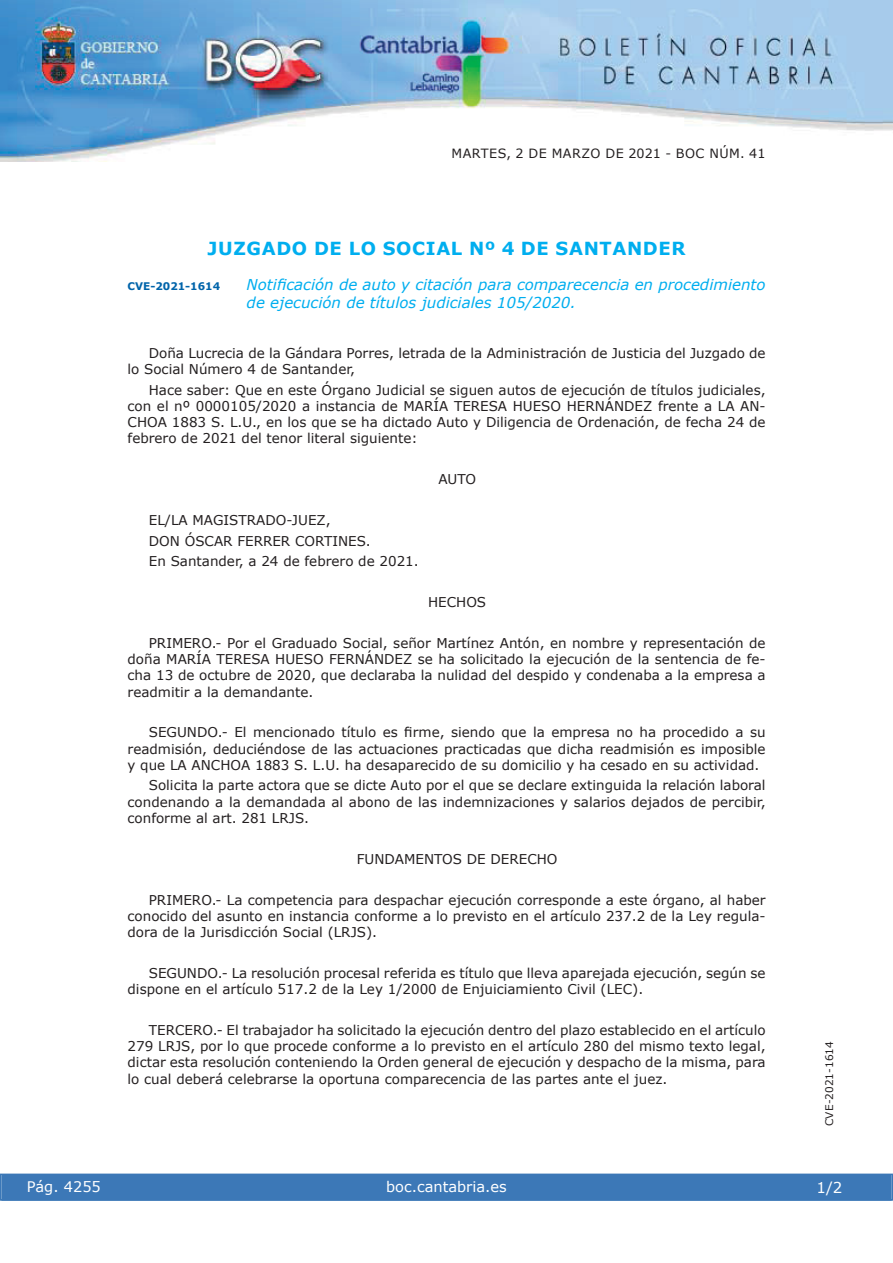
<style>
.page{position:relative;width:893px;height:1263px;background:#fff}
.page>*{position:absolute;margin:0;border:0;box-sizing:border-box;transform-origin:0 0}
.t1{font:700 18px "Verdana";letter-spacing:.035em;color:#00aeef}
.t2{font:italic 15px/18px "Verdana";color:#00aeef}
.t3{font:15px "Verdana";color:#fff}
.t4{font:14.55px "Verdana";color:#fff}
.t5{font:13.5px/16.2px "Verdana";color:#231f20;text-align:justify}
.t6{font:12.75px "Verdana";letter-spacing:.035em;color:#231f20}
.t7{font:10.5px "Verdana";color:#231f20}
.t8{font:700 10.5px "Verdana";color:#0064aa}
</style>
<div class="page">
<img style="left:0;top:0;width:893px;height:161px">
<div style="left:1px;top:1174px;width:890px;height:27px;background:#3c78b7"></div>
<div style="left:0;top:1174px;width:893px;height:27px;border:1px solid #3c78b7"></div>
<p class="t6" style="left:451px;top:145px;width:315px">MARTES, 2 DE MARZO DE 2021 - BOC NÚM. 41</p>
<h1 class="t1" style="left:208px;top:237px;width:479px">JUZGADO DE LO SOCIAL Nº 4 DE SANTANDER</h1>
<p class="t8" style="left:128px;top:279px;width:94px">CVE-2021-1614</p>
<p class="t2" style="left:247px;top:275px;width:520px">Notificación de auto y citación para comparecencia en procedimiento de ejecución de títulos judiciales 105/2020.</p>
<p class="t5" style="left:128px;top:345px;width:639px;text-indent:21px">Doña Lucrecia de la Gándara Porres, letrada de la Administración de Justicia del Juzgado de lo Social Número 4 de Santander,</p>
<p class="t5" style="left:128px;top:381px;width:639px;text-indent:21px">Hace saber: Que en este Órgano Judicial se siguen autos de ejecución de títulos judiciales, con el nº 0000105/2020 a instancia de MARÍA TERESA HUESO HERNÁNDEZ frente a LA AN-CHOA 1883 S. L.U., en los que se ha dictado Auto y Diligencia de Ordenación, de fecha 24 de febrero de 2021 del tenor literal siguiente:</p>
<p class="t5" style="left:438px;top:471px;width:39px">AUTO</p>
<p class="t5" style="left:149px;top:510px;width:271px;line-height:20.4px;text-align:left">EL/LA MAGISTRADO-JUEZ,<br>DON ÓSCAR FERRER CORTINES.<br>En Santander, a 24 de febrero de 2021.</p>
<p class="t5" style="left:428px;top:594px;width:60px">HECHOS</p>
<p class="t5" style="left:128px;top:634px;width:640px;text-indent:21px">PRIMERO.- Por el Graduado Social, señor Martínez Antón, en nombre y representación de doña MARÍA TERESA HUESO FERNÁNDEZ se ha solicitado la ejecución de la sentencia de fe&shy;cha 13 de octubre de 2020, que declaraba la nulidad del despido y condenaba a la empresa a readmitir a la demandante.</p>
<p class="t5" style="left:128px;top:724px;width:639px;text-indent:21px">SEGUNDO.- El mencionado título es firme, siendo que la empresa no ha procedido a su readmisión, deduciéndose de las actuaciones practicadas que dicha readmisión es imposible y que LA ANCHOA 1883 S. L.U. ha desaparecido de su domicilio y ha cesado en su actividad.</p>
<p class="t5" style="left:128px;top:777px;width:639px;text-indent:21px">Solicita la parte actora que se dicte Auto por el que se declare extinguida la relación laboral condenando a la demandada al abono de las indemnizaciones y salarios dejados de percibir, conforme al art. 281 LRJS.</p>
<p class="t5" style="left:357px;top:850px;width:202px">FUNDAMENTOS DE DERECHO</p>
<p class="t5" style="left:128px;top:891px;width:639px;text-indent:21px">PRIMERO.- La competencia para despachar ejecución corresponde a este órgano, al haber conocido del asunto en instancia conforme a lo previsto en el artículo 237.2 de la Ley regula&shy;dora de la Jurisdicción Social (LRJS).</p>
<p class="t5" style="left:128px;top:964px;width:639px;text-indent:21px">SEGUNDO.- La resolución procesal referida es título que lleva aparejada ejecución, según se dispone en el artículo 517.2 de la Ley 1/2000 de Enjuiciamiento Civil (LEC).</p>
<p class="t5" style="left:128px;top:1021px;width:639px;text-indent:21px">TERCERO.- El trabajador ha solicitado la ejecución dentro del plazo establecido en el artículo 279 LRJS, por lo que procede conforme a lo previsto en el artículo 280 del mismo texto legal, dictar esta resolución conteniendo la Orden general de ejecución y despacho de la misma, para lo cual deberá celebrarse la oportuna comparecencia de las partes ante el juez.</p>
<p class="t4" style="left:27px;top:1177px;width:76px">Pág. 4255</p>
<p class="t4" style="left:386px;top:1178px;width:122px">boc.cantabria.es</p>
<p class="t7" style="left:823px;top:1126px;width:87px;rotate:-90deg">CVE-2021-1614</p>
<p class="t3" style="left:816px;top:1178px;width:27px">1/2</p>
</div>
